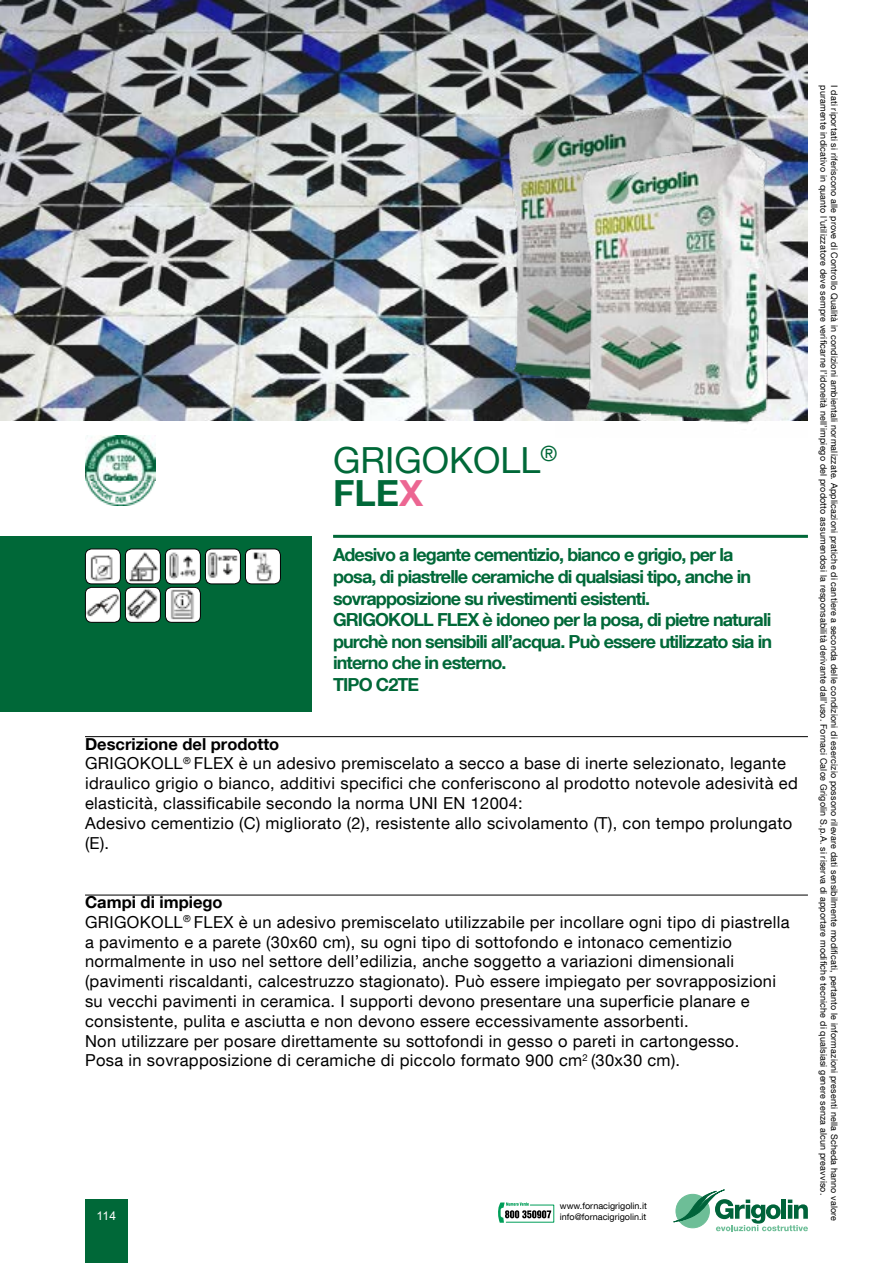
<style>
.page{position:relative;width:893px;height:1263px;background:#fff}
.page>*{position:absolute;margin:0;border:0;box-sizing:border-box;transform-origin:0 0}
.t1{font:36px/33px "Helvetica Neue LT Com";color:#006838}
.t2{font:700 18px/21.6px "Helvetica Neue LT Com";letter-spacing:-.05em;color:#006838}
.t3{font:16.5px/19.8px "Helvetica Neue LT Com";letter-spacing:.02em;color:#000}
.t4{font:12px "Arial";color:#fff}
.t5{font:9px "Helvetica Neue LT Com";letter-spacing:.02em;color:#000}
.t6{font:9px "Helvetica Neue LT Com";color:#000}
.s1{font-weight:700}
.s2{font-weight:700;color:#ec6692}
</style>
<div class="page">
<svg style="left:673px;top:1189px;width:135px;height:42px"></svg>
<div style="left:85px;top:1199px;width:43px;height:64px;background:#006838"></div>
<img style="left:0;top:0;width:808px;height:420px">
<div style="left:0;top:536px;width:312px;height:176px;background:#006838"></div>
<img style="left:85px;top:549px;width:35px;height:34px">
<div style="left:85px;top:549px;width:36px;height:35px;border:1px solid #000;border-radius:6px"></div>
<img style="left:126px;top:549px;width:34px;height:35px">
<div style="left:125px;top:549px;width:36px;height:35px;border:1px solid #000;border-radius:6px"></div>
<img style="left:165px;top:549px;width:35px;height:34px">
<div style="left:165px;top:549px;width:36px;height:35px;border:1px solid #000;border-radius:6px"></div>
<img style="left:205px;top:549px;width:35px;height:34px">
<div style="left:205px;top:549px;width:36px;height:35px;border:1px solid #000;border-radius:6px"></div>
<img style="left:245px;top:549px;width:35px;height:34px">
<div style="left:245px;top:549px;width:36px;height:35px;border:1px solid #000;border-radius:6px"></div>
<img style="left:85px;top:587px;width:34px;height:34px">
<div style="left:85px;top:587px;width:36px;height:36px;border:1px solid #000;border-radius:6px"></div>
<img style="left:125px;top:587px;width:34px;height:34px">
<div style="left:125px;top:587px;width:36px;height:36px;border:1px solid #000;border-radius:6px"></div>
<img style="left:165px;top:587px;width:34px;height:34px">
<div style="left:165px;top:587px;width:36px;height:36px;border:1px solid #000;border-radius:6px"></div>
<img style="left:85px;top:435px;width:70px;height:70px">
<hr style="left:333px;top:535px;width:475px;height:3px;background:#006838">
<img style="left:481px;top:95px;width:254px;height:306px">
<img style="left:555px;top:133px;width:253px;height:291px">
<svg style="left:498px;top:1202px;width:56px;height:21px"></svg>
<hr style="left:85px;top:736px;width:723px;height:1px;background:#000">
<hr style="left:85px;top:895px;width:723px;height:1px;background:#000">
<h1 class="t1" style="left:333px;top:442px;width:226px">GRIGOKOLL<sup>®<br></sup><span class="s1">FLE</span><span class="s2">X</span></h1>
<p class="t2" style="left:333px;top:544px;width:441px">Adesivo a legante cementizio, bianco e grigio, per la posa, di piastrelle ceramiche di qualsiasi tipo, anche in sovrapposizione su rivestimenti esistenti.<br>GRIGOKOLL FLEX è idoneo per la posa, di pietre naturali purchè non sensibili all’acqua. Può essere utilizzato sia in interno che in esterno.<br>TIPO C2TE</p>
<p class="t3" style="left:85px;top:733px;width:714px"><span class="s1">Descrizione del prodotto<br></span>GRIGOKOLL<sup>®</sup> FLEX è un adesivo premiscelato a secco a base di inerte selezionato, legante idraulico grigio o bianco, additivi specifici che conferiscono al prodotto notevole adesività ed elasticità, classificabile secondo la norma UNI EN 12004:<br>Adesivo cementizio (C) migliorato (2), resistente allo scivolamento (T), con tempo prolungato (E).</p>
<p class="t3" style="left:85px;top:892px;width:706px"><span class="s1">Campi di impiego<br></span>GRIGOKOLL<sup>®</sup> FLEX è un adesivo premiscelato utilizzabile per incollare ogni tipo di piastrella a pavimento e a parete (30x60 cm), su ogni tipo di sottofondo e intonaco cementizio normalmente in uso nel settore dell’edilizia, anche soggetto a variazioni dimensionali (pavimenti riscaldanti, calcestruzzo stagionato). Può essere impiegato per sovrapposizioni su vecchi pavimenti in ceramica. I supporti devono presentare una superficie planare e consistente, pulita e asciutta e non devono essere eccessivamente assorbenti.<br>Non utilizzare per posare direttamente su sottofondi in gesso o pareti in cartongesso.<br>Posa in sovrapposizione di ceramiche di piccolo formato 900 cm<sup>2</sup> (30x30 cm).</p>
<p class="t6" style="left:560px;top:1200px;width:88px">www.fornacigrigolin.it</p>
<p class="t4" style="left:96px;top:1207px;width:21px">114</p>
<p class="t6" style="left:560px;top:1211px;width:88px">info@fornacigrigolin.it</p>
<p class="t5" style="left:829px;top:85px;width:1112px;rotate:90deg">puramente indicativo in quanto l’utilizzatore deve sempre verificarne l’idoneità nell’impiego del prodotto assumendosi la responsabilità derivante dall’uso. Fornaci Calce Grigolin S.p.A. si riserva di apportare modifiche tecniche di qualsiasi genere senza alcun preavviso.</p>
<p class="t5" style="left:840px;top:85px;width:1138px;rotate:90deg">I dati riportati si riferiscono alle prove di Controllo Qualità in condizioni ambientali normalizzate. Applicazioni pratiche di cantiere a seconda delle condizioni di esercizio possono rilevare dati sensibilmente modificati, pertanto le informazioni presenti nella Scheda hanno valore</p>
</div>
